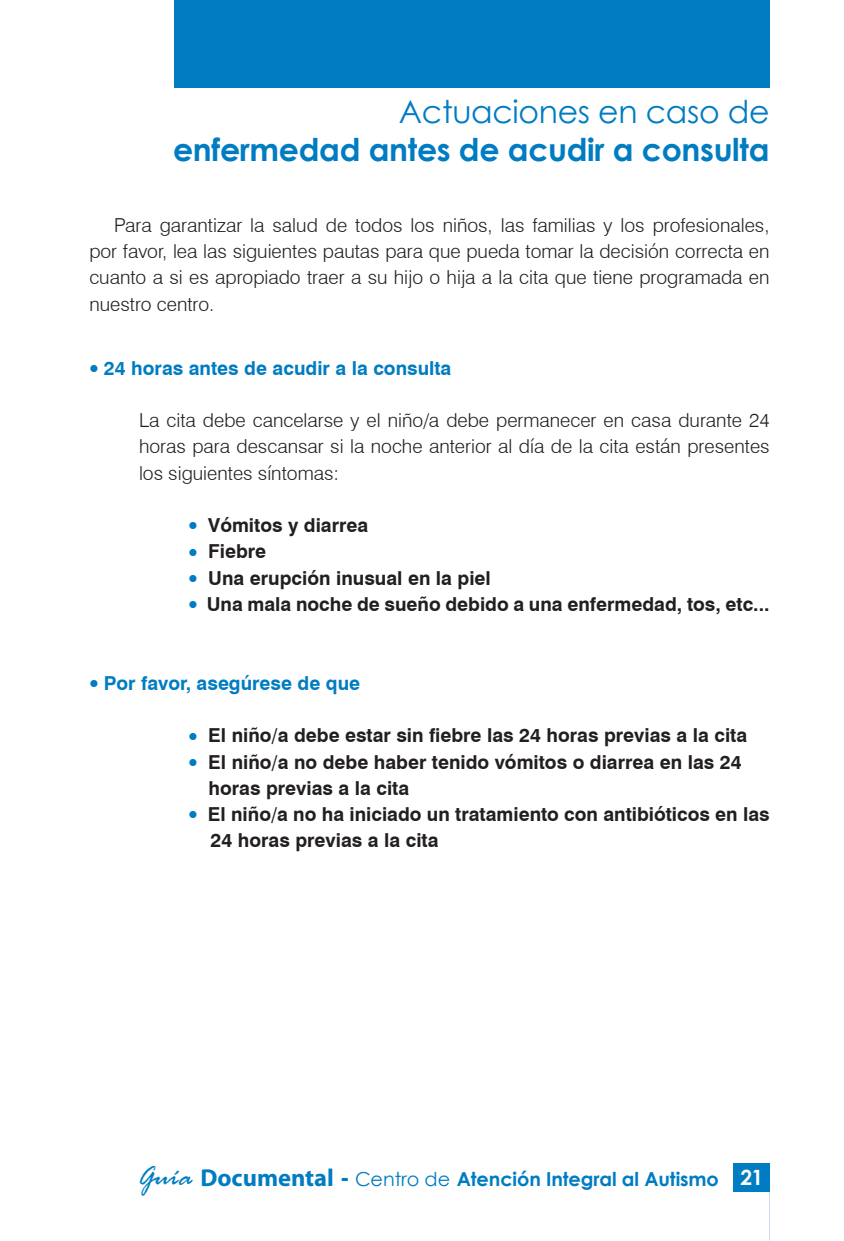
<style>
.page{position:relative;width:844px;height:1241px;background:#fff}
.page>*{position:absolute;margin:0;border:0;box-sizing:border-box;transform-origin:0 0}
.t1{font:700 31.5px "Century Gothic";letter-spacing:-.01em;color:#007cc2}
.t2{font:31.5px "Century Gothic";letter-spacing:-.01em;color:#007cc2}
.t3{font:700 21px "Century Gothic";color:#fff}
.Texto_general{font:300 19.25px/26.2px "Swiss 721 BT";color:#231f20;text-align:justify}
.Texto_general-2{font:700 19.25px "Swiss 721 BT";color:#231f20}
.Texto_general-3{font:700 19.25px "Swiss 721 BT";color:#007cc2}
.t4{font:700 19.25px "Century Gothic";letter-spacing:-.005em;color:#007cc2}
.s1{color:#007cc2}
.s2{font-family:"Rage";font-weight:400;font-style:italic;font-size:31.5px}
.s3{font-family:"Myriad Pro";font-size:24.5px}
.s4{font-size:24.5px}
.s5{font-weight:400}
</style>
<div class="page">
<hr style="left:768px;top:1162px;width:1px;height:78px;background:#cddbef">
<div style="left:733px;top:1162px;width:36px;height:29px;background:#007cc2"></div>
<div style="left:174px;top:0;width:595px;height:87px;background:#007cc2"></div>
<p class="t2" style="left:399px;top:89px;width:372px">Actuaciones en caso de</p>
<p class="t1" style="left:173px;top:125px;width:597px">enfermedad antes de acudir a consulta</p>
<p class="Texto_general" style="left:89px;top:212px;width:681px;text-indent:25px">Para garantizar la salud de todos los niños, las familias y los profesionales, por favor, lea las siguientes pautas para que pueda tomar la decisión correcta en cuanto a si es apropiado traer a su hijo o hija a la cita que tiene programada en nuestro centro.</p>
<p class="Texto_general-3" style="left:89px;top:356px;width:363px">● 24 horas antes de acudir a la consulta</p>
<p class="Texto_general" style="left:139px;top:407px;width:632px">La cita debe cancelarse y el niño/a debe permanecer en casa durante 24 horas para descansar si la noche anterior al día de la cita están presentes los siguientes síntomas:</p>
<p class="Texto_general-2" style="left:189px;top:513px;width:181px"><span class="s1">●</span> Vómitos y diarrea</p>
<p class="Texto_general-2" style="left:189px;top:539px;width:79px"><span class="s1">●</span> Fiebre</p>
<p class="Texto_general-2" style="left:189px;top:566px;width:304px"><span class="s1">●</span> Una erupción inusual en la piel</p>
<p class="Texto_general-2" style="left:189px;top:592px;width:582px"><span class="s1">●</span> Una mala noche de sueño debido a una enfermedad, tos, etc...</p>
<p class="Texto_general-3" style="left:89px;top:671px;width:272px">● Por favor, asegúrese de que</p>
<p class="Texto_general-2" style="left:189px;top:723px;width:560px"><span class="s1">●</span> El niño/a debe estar sin fiebre las 24 horas previas a la cita</p>
<p class="Texto_general-2" style="left:189px;top:749px;width:554px"><span class="s1">●</span> El niño/a no debe haber tenido vómitos o diarrea en las 24</p>
<p class="Texto_general-2" style="left:208px;top:776px;width:202px">horas previas a la cita</p>
<p class="Texto_general-2" style="left:189px;top:802px;width:582px"><span class="s1">●</span> El niño/a no ha iniciado un tratamiento con antibióticos en las</p>
<p class="Texto_general-2" style="left:210px;top:828px;width:229px">24 horas previas a la cita</p>
<p class="t4" style="left:137px;top:1163px;width:582px"><span class="s2">Guía</span> <span class="s3">Documental</span> <span class="s4">-</span> <span class="s5">Centro de</span> Atención Integral al Autismo</p>
<p class="t3" style="left:740px;top:1161px;width:24px">21</p>
</div>
